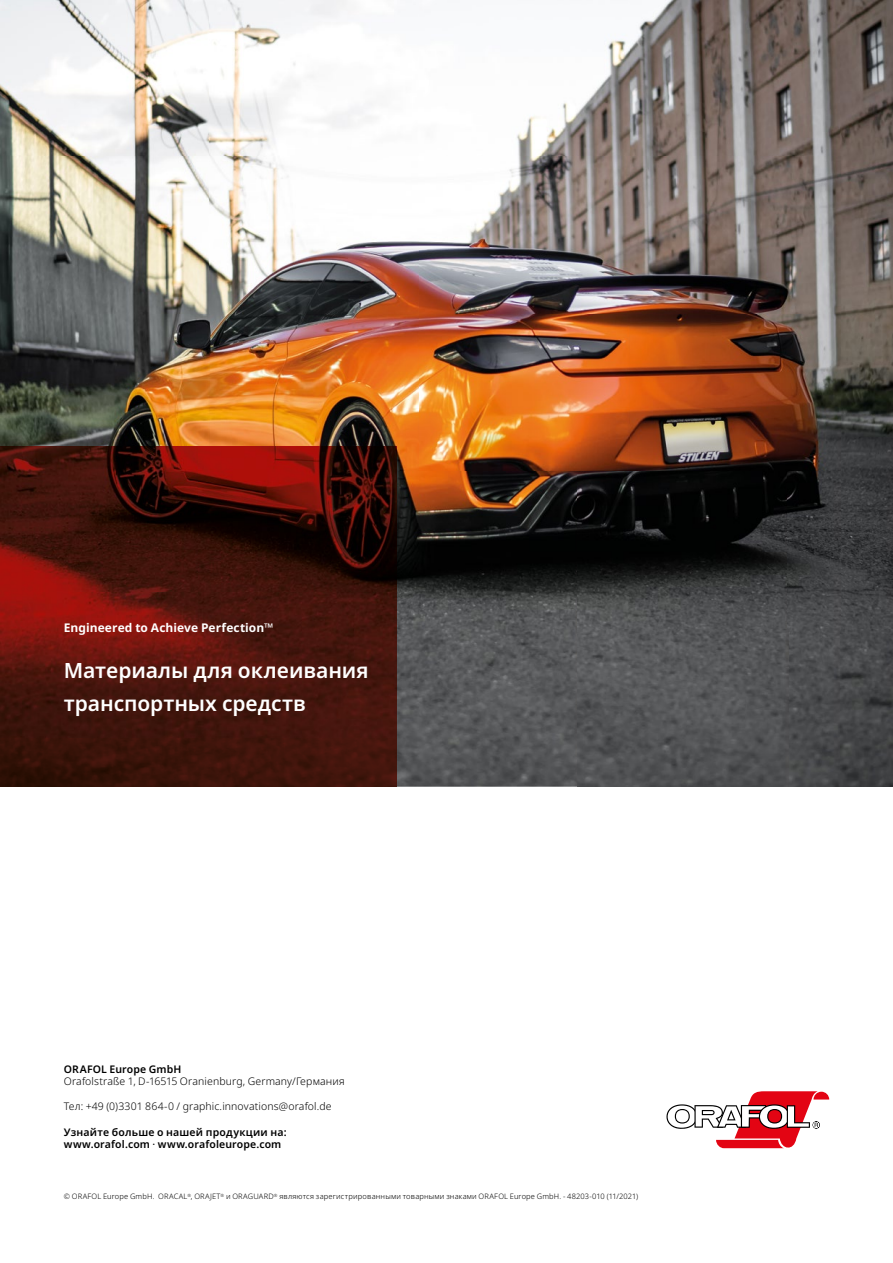
<style>
.page{position:relative;width:893px;height:1263px;background:#fff}
.page>*{position:absolute;margin:0;border:0;box-sizing:border-box;transform-origin:0 0}
.t1{font:600 21px/33px "Noto Sans";letter-spacing:-.005em;color:#fff}
.t2{font:700 12px "Noto Sans";letter-spacing:.005em;color:#fff}
.t3{font:300 10.5px "Noto Sans";letter-spacing:.01em;color:#000}
.t4{font:600 10.5px/12.6px "Noto Sans";letter-spacing:.015em;color:#000}
.t5{font:300 7.5px "Noto Sans";letter-spacing:.02em;color:#000}
.s1{font-weight:400}
</style>
<div class="page">
<img style="left:0;top:0;width:840px;height:314px">
<img style="left:840px;top:0;width:53px;height:787px">
<img style="left:0;top:314px;width:210px;height:132px">
<img style="left:210px;top:314px;width:631px;height:158px">
<img style="left:397px;top:472px;width:391px;height:157px">
<img style="left:788px;top:472px;width:53px;height:315px">
<img style="left:397px;top:629px;width:391px;height:158px">
<svg style="left:666px;top:1091px;width:163px;height:58px"></svg>
<img style="left:0;top:446px;width:397px;height:341px">
<h2 class="t2" style="left:64px;top:619px;width:211px">Engineered to Achieve Perfection™</h2>
<h1 class="t1" style="left:64px;top:654px;width:306px">Материалы для оклеивания транспортных средств</h1>
<h3 class="t4" style="left:64px;top:1063px;width:119px">ORAFOL Europe GmbH</h3>
<h3 class="t3" style="left:64px;top:1074px;width:283px">Orafolstraße 1, D-16515 Oranienburg, Germany/Германия</h3>
<h3 class="t3" style="left:64px;top:1099px;width:269px">Тел: +49 (0)3301 864-0 / graphic.innovations@orafol.de</h3>
<h3 class="t4" style="left:64px;top:1126px;width:224px">Узнайте больше о нашей продукции на: www.orafol.com <span class="s1">·</span> www.orafoleurope.com</h3>
<p class="t5" style="left:64px;top:1191px;width:576px">© ORAFOL Europe GmbH. ORACAL<sup>®</sup>, ORAJET<sup>®</sup> и ORAGUARD<sup>®</sup> являются зарегистрированными товарными знаками ORAFOL Europe GmbH. - 48203-010 (11/2021)</p>
</div>
